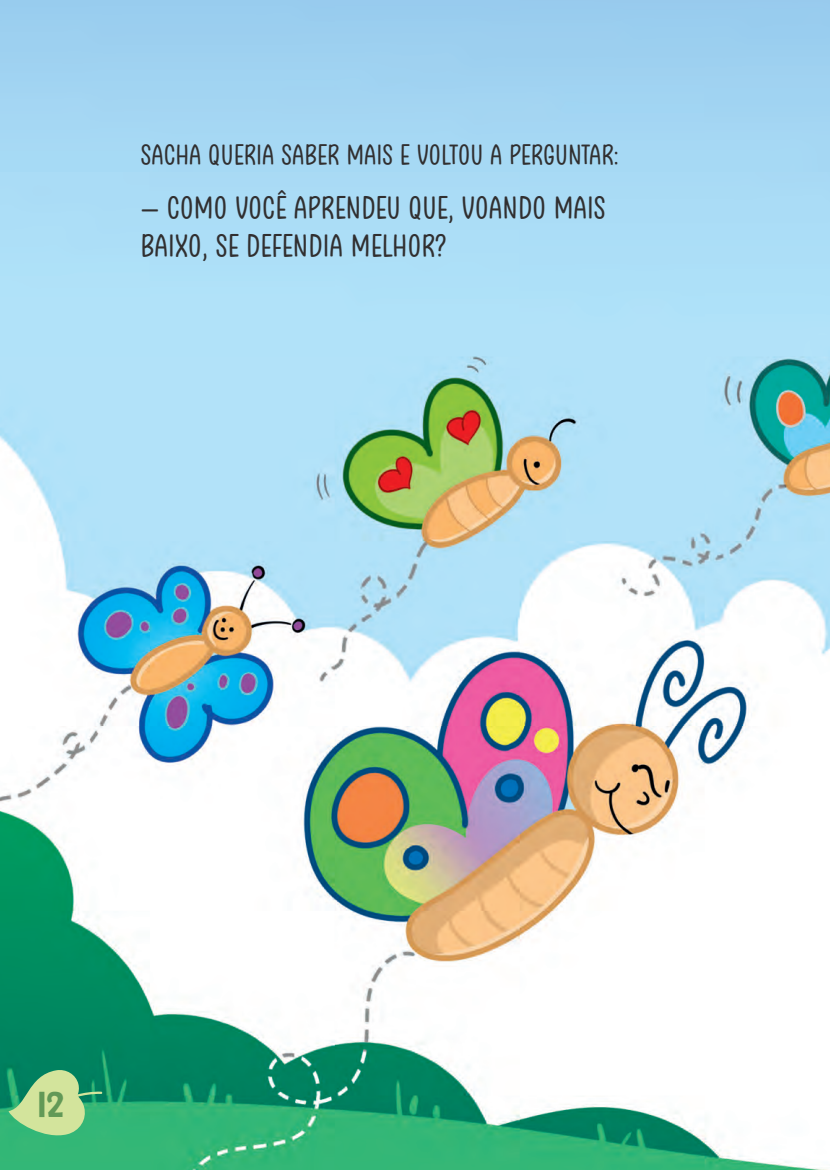
<style>
.page{position:relative;width:830px;height:1170px;background:#fff}
.page>*{position:absolute;margin:0;border:0;box-sizing:border-box;transform-origin:0 0}
.t1{font:36px "Black Lives Matter";color:#629957}
.texto{font:30px/37.5px "Clambake October Six";color:#312f30}
.texto-2{font:27px "Clambake October Six";color:#312f30}
</style>
<div class="page">
<img style="left:0;top:0;width:829px;height:1169px">
<svg style="left:9px;top:1068px;width:93px;height:71px;background:#79c184"></svg>
<p class="texto-2" style="left:140px;top:139px;width:479px">SACHA QUERIA SABER MAIS E VOLTOU A PERGUNTAR:</p>
<p class="texto" style="left:140px;top:189px;width:466px">– COMO VOCÊ APRENDEU QUE, VOANDO MAIS<br>BAIXO, SE DEFENDIA MELHOR?</p>
<p class="t1" style="left:38px;top:1083px;width:28px">12</p>
</div>
